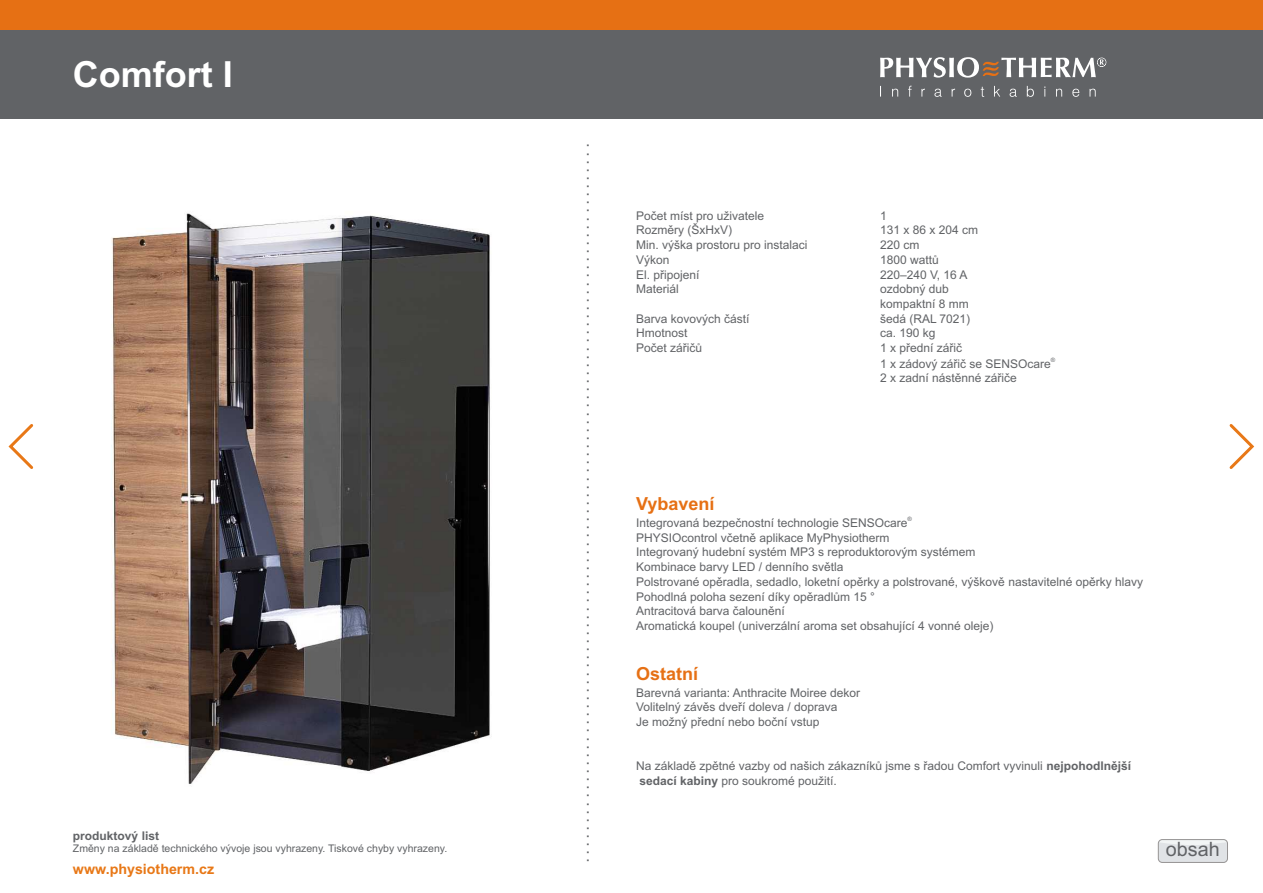
<style>
.page{position:relative;width:1263px;height:893px;background:#fff}
.page>*{position:absolute;margin:0;border:0;box-sizing:border-box;transform-origin:0 0}
.t1{font:700 36px "Arial";color:#fff}
.t2{font:19.8px "Arial";color:#616366}
.t3{font:700 18px "Arial";color:#e67014}
.t4{font:700 14.25px "Arial";color:#e87817}
.t5{font:12px/14.7px "Arial";color:#616366}
.t6{font:700 12px "Arial";color:#616366}
.t7{font:10.5px "Arial";color:#616366}
.t8{font:6px "Arial";color:#616366}
.s1{font-weight:700}
</style>
<div class="page">
<img style="left:111px;top:213px;width:379px;height:571px">
<div style="left:0;top:20px;width:1263px;height:99px;background:#616366"></div>
<div style="left:0;top:0;width:1263px;height:29px;background:#e67014"></div>
<svg style="left:880px;top:57px;width:226px;height:40px"></svg>
<div style="left:1158px;top:839px;width:69px;height:23px;background:#e0e3e6;border-radius:4px"></div>
<svg style="left:1160px;top:841px;width:66px;height:4px"></svg>
<div style="left:1158px;top:839px;width:70px;height:24px;border:1px solid #969494;border-radius:4px"></div>
<svg style="left:1229px;top:424px;width:26px;height:45px"></svg>
<svg style="left:8px;top:424px;width:26px;height:45px"></svg>
<h1 class="t1" style="left:73px;top:61px;width:161px">Comfort I</h1>
<p class="t6" style="left:580px;top:862px;width:720px;rotate:-90deg">.........................................................................................</p>
<p class="t5" style="left:636px;top:209px;width:173px">Počet míst pro uživatele<br>Rozměry (ŠxHxV)<br>Min. výška prostoru pro instalaci<br>Výkon<br>El. připojení<br>Materiál</p>
<p class="t5" style="left:636px;top:312px;width:115px">Barva kovových částí<br>Hmotnost<br>Počet zářičů</p>
<p class="t5" style="left:880px;top:209px;width:100px">1<br>131 x 86 x 204 cm<br>220 cm<br>1800 wattů<br>220–240 V, 16 A ozdobný dub kompaktní 8 mm šedá (RAL 7021) ca. 190 kg<br>1 x přední zářič</p>
<p class="t8" style="left:1051px;top:357px;width:6px">®</p>
<p class="t5" style="left:880px;top:357px;width:172px">1 x zádový zářič se SENSOcare<br>2 x zadní nástěnné zářiče</p>
<h3 class="t3" style="left:636px;top:497px;width:80px">Vybavení</h3>
<p class="t8" style="left:908px;top:516px;width:6px">®</p>
<p class="t5" style="left:636px;top:516px;width:508px">Integrovaná bezpečnostní technologie SENSOcare<br>PHYSIOcontrol včetně aplikace MyPhysiotherm<br>Integrovaný hudební systém MP3 s reproduktorovým systémem<br>Kombinace barvy LED / denního světla<br>Polstrované opěradla, sedadlo, loketní opěrky a polstrované, výškově nastavitelné opěrky hlavy Pohodlná poloha sezení díky opěradlům 15 °<br>Antracitová barva čalounění<br>Aromatická koupel (univerzální aroma set obsahující 4 vonné oleje)</p>
<h3 class="t3" style="left:636px;top:667px;width:64px">Ostatní</h3>
<p class="t5" style="left:636px;top:686px;width:226px">Barevná varianta: Anthracite Moiree dekor<br>Volitelný závěs dveří doleva / doprava<br>Je možný přední nebo boční vstup</p>
<p class="t5" style="left:636px;top:760px;width:496px">Na základě zpětné vazby od našich zákazníků jsme s řadou Comfort vyvinuli <span class="s1">nejpohodlnější sedací kabiny</span> pro soukromé použití.</p>
<p class="t6" style="left:73px;top:831px;width:88px">produktový list</p>
<p class="t7" style="left:73px;top:844px;width:376px">Změny na základě technického vývoje jsou vyhrazeny. Tiskové chyby vyhrazeny.</p>
<h2 class="t2" style="left:1166px;top:842px;width:55px">obsah</h2>
<p class="t4" style="left:73px;top:864px;width:143px">www.physiotherm.cz</p>
</div>
